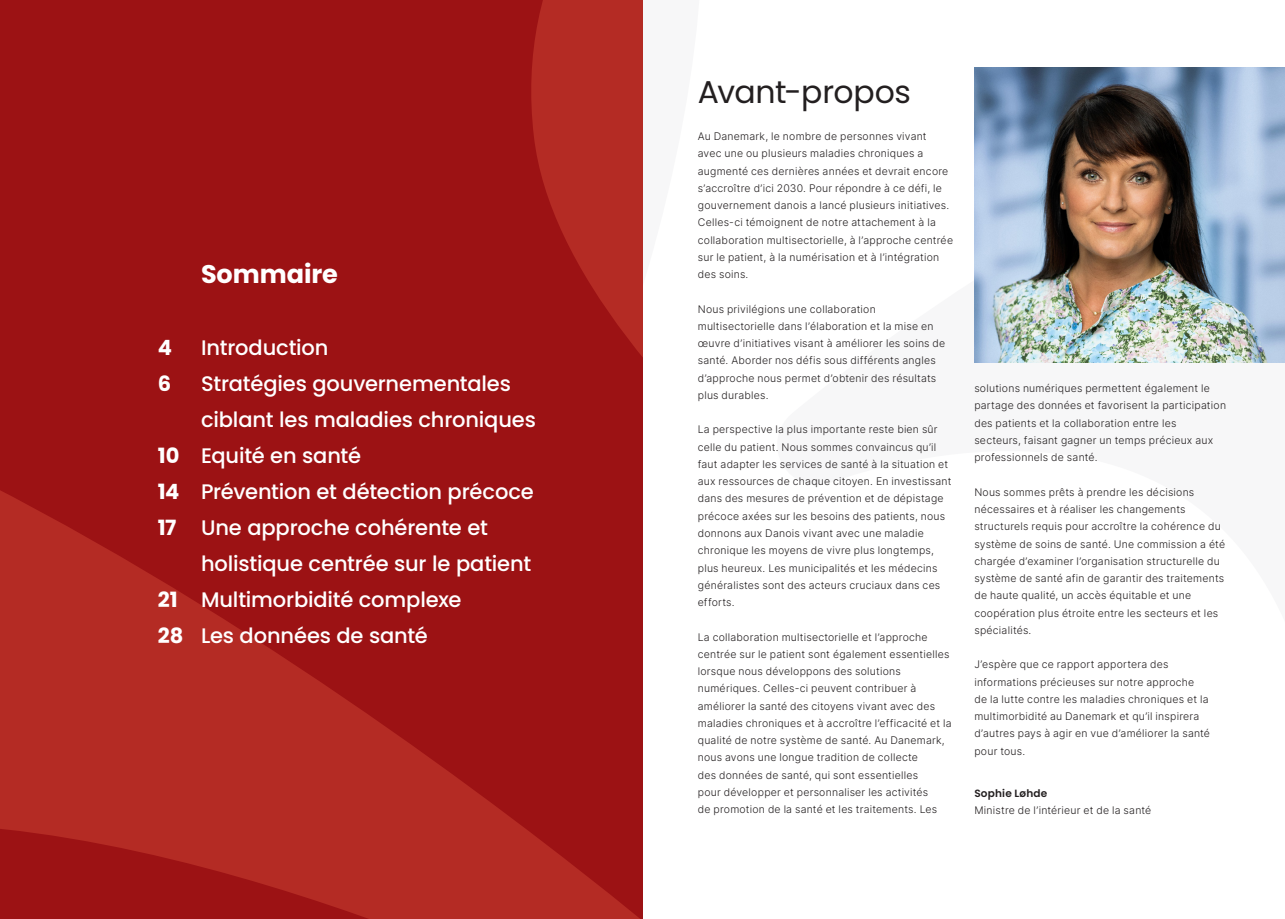
<style>
.page{position:relative;width:1285px;height:919px;background:#fff}
.page>*{position:absolute;margin:0;border:0;box-sizing:border-box;transform-origin:0 0}
.Rubrik_21{font:31.5px "Poppins";letter-spacing:-.01em;color:#231f20}
.Rubrik_14{font:700 25.5px "Poppins";letter-spacing:-.005em;color:#fff}
.t1{font:500 21px/36px "Poppins";letter-spacing:-.01em;color:#fff}
.Rubrik_14-2{font:700 21px "Poppins";color:#fff}
.Brød{font:300 10.5px/17.2px "Inter";letter-spacing:.02em;color:#231f20}
.Brød_Header{font:600 10.5px "Poppins";letter-spacing:.02em;color:#231f20}
</style>
<div class="page">
<div style="left:0;top:0;width:642px;height:918px;background:#9c1214"></div>
<svg style="left:531px;top:0;width:111px;height:301px;fill:#b42b24"></svg>
<svg style="left:0;top:301px;width:642px;height:617px"></svg>
<img style="left:974px;top:67px;width:310px;height:296px">
<p class="Rubrik_14" style="left:201px;top:259px;width:138px">Sommaire</p>
<p class="Rubrik_14-2" style="left:158px;top:335px;width:16px">4</p>
<p class="Rubrik_14-2" style="left:158px;top:371px;width:15px">6</p>
<p class="Rubrik_14-2" style="left:158px;top:443px;width:23px">10</p>
<p class="Rubrik_14-2" style="left:158px;top:479px;width:23px">14</p>
<p class="Rubrik_14-2" style="left:158px;top:515px;width:20px">17</p>
<p class="Rubrik_14-2" style="left:158px;top:587px;width:21px">21</p>
<p class="Rubrik_14-2" style="left:158px;top:623px;width:27px">28</p>
<p class="t1" style="left:201px;top:330px;width:129px">Introduction</p>
<p class="t1" style="left:201px;top:366px;width:336px">Stratégies gouvernementales ciblant les maladies chroniques</p>
<p class="t1" style="left:201px;top:438px;width:161px">Equité en santé</p>
<p class="t1" style="left:201px;top:474px;width:334px">Prévention et détection précoce</p>
<p class="t1" style="left:201px;top:510px;width:332px">Une approche cohérente et holistique centrée sur le patient</p>
<p class="t1" style="left:201px;top:582px;width:262px">Multimorbidité complexe</p>
<p class="t1" style="left:201px;top:618px;width:228px">Les données de santé</p>
<p class="Rubrik_21" style="left:697px;top:73px;width:215px">Avant-propos</p>
<p class="Brød" style="left:697px;top:127px;width:257px">Au Danemark, le nombre de personnes vivant<br>avec une ou plusieurs maladies chroniques a augmenté ces dernières années et devrait encore s’accroître d’ici 2030. Pour répondre à ce défi, le gouvernement danois a lancé plusieurs initiatives.<br>Celles-ci témoignent de notre attachement à la collaboration multisectorielle, à l’approche centrée sur le patient, à la numérisation et à l’intégration des soins.</p>
<p class="Brød" style="left:697px;top:300px;width:249px">Nous privilégions une collaboration multisectorielle dans l’élaboration et la mise en œuvre d’initiatives visant à améliorer les soins de santé. Aborder nos défis sous différents angles d’approche nous permet d’obtenir des résultats plus durables.</p>
<p class="Brød" style="left:697px;top:421px;width:255px">La perspective la plus importante reste bien sûr celle du patient. Nous sommes convaincus qu’il faut adapter les services de santé à la situation et aux ressources de chaque citoyen. En investissant dans des mesures de prévention et de dépistage précoce axées sur les besoins des patients, nous donnons aux Danois vivant avec une maladie chronique les moyens de vivre plus longtemps, plus heureux. Les municipalités et les médecins généralistes sont des acteurs cruciaux dans ces efforts.</p>
<p class="Brød" style="left:697px;top:628px;width:255px">La collaboration multisectorielle et l’approche centrée sur le patient sont également essentielles lorsque nous développons des solutions numériques. Celles-ci peuvent contribuer à améliorer la santé des citoyens vivant avec des maladies chroniques et à accroître l’efficacité et la qualité de notre système de santé. Au Danemark, nous avons une longue tradition de collecte<br>des données de santé, qui sont essentielles<br>pour développer et personnaliser les activités<br>de promotion de la santé et les traitements. Les</p>
<p class="Brød" style="left:974px;top:379px;width:253px">solutions numériques permettent également le partage des données et favorisent la participation des patients et la collaboration entre les<br>secteurs, faisant gagner un temps précieux aux professionnels de santé.</p>
<p class="Brød" style="left:974px;top:483px;width:252px">Nous sommes prêts à prendre les décisions nécessaires et à réaliser les changements structurels requis pour accroître la cohérence du système de soins de santé. Une commission a été chargée d’examiner l’organisation structurelle du système de santé afin de garantir des traitements de haute qualité, un accès équitable et une coopération plus étroite entre les secteurs et les spécialités.</p>
<p class="Brød" style="left:974px;top:655px;width:237px">J’espère que ce rapport apportera des informations précieuses sur notre approche<br>de la lutte contre les maladies chroniques et la multimorbidité au Danemark et qu’il inspirera d’autres pays à agir en vue d’améliorer la santé pour tous.</p>
<p class="Brød_Header" style="left:974px;top:786px;width:74px">Sophie Løhde</p>
<p class="Brød" style="left:974px;top:801px;width:178px">Ministre de l’intérieur et de la santé</p>
</div>
